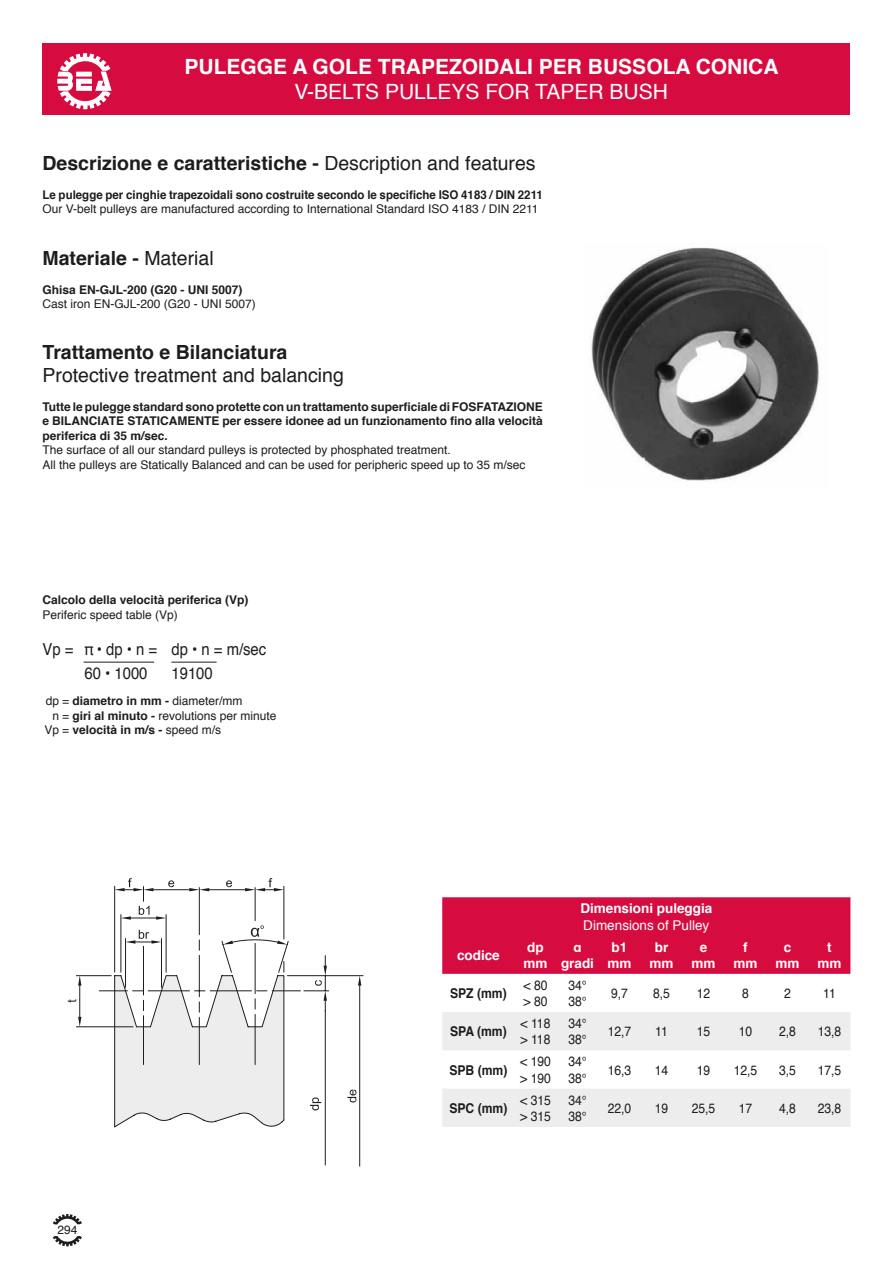
<style>
.page{position:relative;width:893px;height:1263px;background:#fff}
.page>*{position:absolute;margin:0;border:0;box-sizing:border-box;transform-origin:0 0}
.t1{font:700 21px "Helvetica";color:#fff}
.t2{font:21px "Helvetica";color:#fff}
.t3{font:700 19.5px "Helvetica";color:#1d1d1b}
.t4{font:19.5px "Helvetica";color:#1d1d1b}
.t5{font:16.5px/24px "Helvetica";color:#1d1d1b;scale:.9 1}
.t6{font:13.5px/16.2px "Helvetica";color:#1d1d1b;scale:.9 1}
.t7{font:700 13.5px/16.2px "Helvetica";color:#fff;text-align:center}
.t8{font:700 13.5px "Helvetica";color:#1d1d1b;scale:.9 1}
.t9{font:13.5px "Helvetica";color:#fff}
.t10{font:12px/14.4px "Helvetica";color:#1d1d1b}
.t11{font:700 12px/14.4px "Helvetica";color:#1d1d1b;text-align:justify}
.t12{font:700 12px "Helvetica";color:#1d1d1b;scale:.96 1}
.s1{font-weight:400}
.s2{font-weight:700}
</style>
<div class="page">
<img style="left:591px;top:247px;width:228px;height:234px">
<svg style="left:268px;top:878px;width:16px;height:8px"></svg>
<svg style="left:226px;top:880px;width:6px;height:6px"></svg>
<svg style="left:168px;top:880px;width:6px;height:6px"></svg>
<svg style="left:128px;top:878px;width:4px;height:8px"></svg>
<svg style="left:67px;top:999px;width:9px;height:3px"></svg>
<svg style="left:76px;top:886px;width:287px;height:280px"></svg>
<div style="left:43px;top:43px;width:807px;height:72px;background:#d60c41"></div>
<svg style="left:57px;top:53px;width:55px;height:56px"></svg>
<svg style="left:53px;top:1214px;width:29px;height:10px"></svg>
<svg style="left:53px;top:1236px;width:29px;height:10px"></svg>
<hr style="left:84px;top:662px;width:70px;height:1px;background:#1d1d1b">
<hr style="left:171px;top:662px;width:46px;height:1px;background:#1d1d1b">
<div style="left:442px;top:897px;width:408px;height:77px;background:#d60c41"></div>
<svg style="left:442px;top:1012px;width:408px;height:115px;fill:#ededed"></svg>
<h1 class="t1" style="left:185px;top:50px;width:595px">PULEGGE A GOLE TRAPEZOIDALI PER BUSSOLA CONICA</h1>
<h1 class="t2" style="left:294px;top:76px;width:375px">V-BELTS PULLEYS FOR TAPER BUSH</h1>
<h2 class="t3" style="left:43px;top:147px;width:495px">Descrizione e caratteristiche - <span class="s1">Description and features</span></h2>
<p class="t12" style="left:43px;top:185px;width:523px">Le pulegge per cinghie trapezoidali sono costruite secondo le specifiche ISO 4183 / DIN 2211</p>
<p class="t10" style="left:43px;top:202px;width:498px">Our V-belt pulleys are manufactured according to International Standard ISO 4183 / DIN 2211</p>
<h2 class="t3" style="left:43px;top:243px;width:173px">Materiale - <span class="s1">Material</span></h2>
<p class="t11" style="left:43px;top:283px;width:202px">Ghisa EN-GJL-200 (G20 - UNI 5007)</p>
<p class="t10" style="left:43px;top:297px;width:215px">Cast iron EN-GJL-200 (G20 - UNI 5007)</p>
<h2 class="t3" style="left:43px;top:336px;width:246px">Trattamento e Bilanciatura</h2>
<h2 class="t4" style="left:43px;top:360px;width:303px">Protective treatment and balancing</h2>
<p class="t11" style="left:43px;top:400px;width:502px">Tutte le pulegge standard sono protette con un trattamento superficiale di FOSFATAZIONE e BILANCIATE STATICAMENTE per essere idonee ad un funzionamento fino alla velocità periferica di 35 m/sec.</p>
<p class="t10" style="left:43px;top:443px;width:484px">The surface of all our standard pulleys is protected by phosphated treatment.<br>All the pulleys are Statically Balanced and can be used for peripheric speed up to 35 m/sec</p>
<p class="t11" style="left:43px;top:593px;width:208px">Calcolo della velocità periferica (Vp)</p>
<p class="t10" style="left:43px;top:608px;width:137px">Periferic speed table (Vp)</p>
<h3 class="t5" style="left:85px;top:638px;width:203px;text-indent:-42px">Vp = π • dp • n = dp • n = m/sec<br>60 • 1000</h3>
<h3 class="t5" style="left:172px;top:662px;width:47px">19100</h3>
<p class="t10" style="left:46px;top:694px;width:198px">dp = <span class="s2">diametro in mm -</span> diameter/mm</p>
<p class="t10" style="left:52px;top:708px;width:226px">n = <span class="s2">giri al minuto -</span> revolutions per minute</p>
<p class="t11" style="left:44px;top:723px;width:178px"><span class="s1">Vp =</span> velocità in m/s - <span class="s1">speed m/s</span></p>
<p class="t10" style="left:57px;top:1223px;width:22px">294</p>
<p class="t7" style="left:580px;top:901px;width:134px">Dimensioni puleggia</p>
<p class="t9" style="left:583px;top:914px;width:128px">Dimensions of Pulley</p>
<p class="t7" style="left:457px;top:947px;width:44px">codice</p>
<p class="t7" style="left:523px;top:939px;width:26px;text-align:left">dp mm</p>
<p class="t7" style="left:561px;top:939px;width:35px">α gradi</p>
<p class="t7" style="left:607px;top:939px;width:26px">b1 mm</p>
<p class="t7" style="left:649px;top:939px;width:26px">br mm</p>
<p class="t7" style="left:691px;top:939px;width:26px">e mm</p>
<p class="t7" style="left:733px;top:939px;width:26px">f mm</p>
<p class="t7" style="left:775px;top:939px;width:26px">c mm</p>
<p class="t7" style="left:817px;top:939px;width:26px">t mm</p>
<p class="t8" style="left:450px;top:982px;width:65px">SPZ (mm)</p>
<p class="t6" style="left:523px;top:977px;width:28px">&lt; 80 &gt; 80</p>
<p class="t6" style="left:568px;top:977px;width:22px">34°<br>38°</p>
<p class="t6" style="left:611px;top:985px;width:20px">9,7</p>
<p class="t6" style="left:653px;top:985px;width:20px">8,5</p>
<p class="t6" style="left:697px;top:985px;width:17px">12</p>
<p class="t6" style="left:742px;top:985px;width:9px">8</p>
<p class="t6" style="left:784px;top:985px;width:9px">2</p>
<p class="t6" style="left:823px;top:985px;width:16px">11</p>
<p class="t8" style="left:450px;top:1021px;width:65px">SPA (mm)</p>
<p class="t6" style="left:521px;top:1016px;width:35px">&lt; 118 &gt; 118</p>
<p class="t6" style="left:568px;top:1016px;width:22px">34°<br>38°</p>
<p class="t6" style="left:608px;top:1024px;width:28px">12,7</p>
<p class="t6" style="left:655px;top:1024px;width:16px">11</p>
<p class="t6" style="left:697px;top:1024px;width:17px">15</p>
<p class="t6" style="left:739px;top:1024px;width:17px">10</p>
<p class="t6" style="left:779px;top:1024px;width:20px">2,8</p>
<p class="t6" style="left:818px;top:1024px;width:28px">13,8</p>
<p class="t8" style="left:449px;top:1059px;width:66px">SPB (mm)</p>
<p class="t6" style="left:520px;top:1054px;width:36px">&lt; 190 &gt; 190</p>
<p class="t6" style="left:568px;top:1054px;width:22px">34°<br>38°</p>
<p class="t6" style="left:608px;top:1062px;width:28px">16,3</p>
<p class="t6" style="left:655px;top:1062px;width:17px">14</p>
<p class="t6" style="left:697px;top:1062px;width:17px">19</p>
<p class="t6" style="left:734px;top:1062px;width:28px">12,5</p>
<p class="t6" style="left:779px;top:1062px;width:20px">3,5</p>
<p class="t6" style="left:818px;top:1062px;width:28px">17,5</p>
<p class="t8" style="left:449px;top:1097px;width:66px">SPC (mm)</p>
<p class="t6" style="left:520px;top:1092px;width:36px">&lt; 315 &gt; 315</p>
<p class="t6" style="left:568px;top:1092px;width:22px">34°<br>38°</p>
<p class="t6" style="left:608px;top:1100px;width:28px">22,0</p>
<p class="t6" style="left:655px;top:1100px;width:17px">19</p>
<p class="t6" style="left:692px;top:1100px;width:28px">25,5</p>
<p class="t6" style="left:739px;top:1100px;width:17px">17</p>
<p class="t6" style="left:779px;top:1100px;width:20px">4,8</p>
<p class="t6" style="left:818px;top:1100px;width:28px">23,8</p>
</div>
